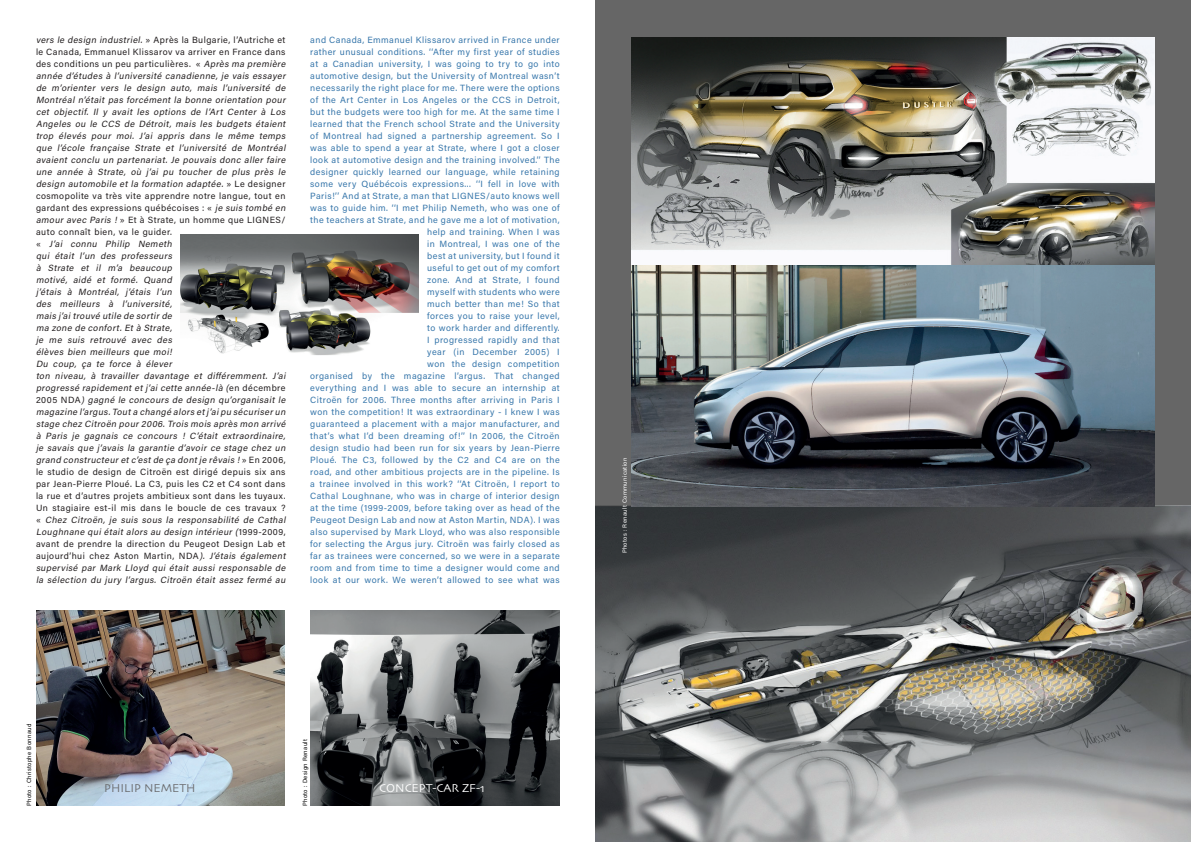
<style>
.page{position:relative;width:1191px;height:842px;background:#fff}
.page>*{position:absolute;margin:0;border:0;box-sizing:border-box;transform-origin:0 0}
.t1{font:12px "Skia";color:#fff}
.t2{font:12px "Skia";color:#6c6d70}
.t3{font:italic 9px/12px "Acumin Variable Concept";letter-spacing:.05em;color:#231f20}
.t4{font:9px/12px "Acumin Variable Concept";letter-spacing:.05em;color:#3877ab;text-align:right}
.t5{font:6px "Acumin Variable Concept";letter-spacing:.05em;color:#000}
.t6{font:6px "Acumin Variable Concept";letter-spacing:.05em;color:#fff}
.s1{font-style:normal}
</style>
<div class="page">
<div style="left:595px;top:0;width:596px;height:528px;background:#666"></div>
<img style="left:36px;top:610px;width:248px;height:196px">
<img style="left:311px;top:610px;width:248px;height:196px">
<img style="left:631px;top:38px;width:524px;height:228px">
<img style="left:180px;top:235px;width:239px;height:120px">
<img style="left:595px;top:505px;width:596px;height:337px">
<img style="left:631px;top:266px;width:524px;height:240px">
<p class="t3" style="left:36px;top:33px;width:253px">vers le design industriel. <span class="s1">» Après la Bulgarie, l’Autriche et le Canada, Emmanuel Klissarov va arriver en France dans des conditions un peu particulières. «</span> Après ma première année d’études à l’université canadienne, je vais essayer de m’orienter vers le design auto, mais l’université de Montréal n’était pas forcément la bonne orientation pour cet objectif. Il y avait les options de l’Art Center à Los Angeles ou le CCS de Détroit, mais les budgets étaient trop élevés pour moi. J’ai appris dans le même temps que l’école française Strate et l’université de Montréal avaient conclu un partenariat. Je pouvais donc aller faire une année à Strate, où j ’ai pu toucher de plus près le design automobile et la formation adaptée. <span class="s1">» L e d e s i g n e r cosmopolite va très vite apprendre notre langue, tout en gardant des expressions québécoises : «</span> je suis tombé en amour avec Paris ! <span class="s1">» Et à Strate, un homme que LIGNES/ auto connaît bien, va le guider.<br>«</span> J’ai connu Philip Nemeth<br>qui était l’un des professeurs<br>à Strate et il m’a beaucoup<br>motivé, aidé et formé. Quand<br>j ’étais à Montréal, j ’étais l’un<br>des meilleurs à l’université,<br>mais j ’aitrouvé utile de sortir de<br>ma zone de confort. Et à Strate,<br>je me suis retrouvé avec des<br>élèves bien meilleurs que moi!<br>Du coup, ça te force à élever<br>ton niveau, à travailler davantage et différemment. J’ai progressé rapidement et j ’ai cette année-là (<span class="s1">e n d é c e m b re 2 0 0 5 N D A</span>) gagné le concours de design qu’organisait le magazine l’argus.Tout a changé alors et j ’aipu sécuriser un stage chez Citroën pour 2006.Trois mois après mon arrivé à Paris je gagnais ce concours ! C’était extraordinaire, je savais que j ’avais la garantie d’avoir ce stage chez un grand constructeur et c’est de ça dont je rêvais ! <span class="s1">» E n 2 0 0 6 , le studio de design de Citroën est dirigé depuis six ans par Jean-Pierre Ploué. La C3, puis les C2 et C4 sont dans la rue et d’autres projets ambitieux sont dans les tuyaux.<br>Un stagiaire est-il mis dans le boucle de ces travaux ? «</span> Chez Citroën, je suis sous la responsabilité de Cathal Loughnane qui était alors au design intérieur (<span class="s1">1 9 9 9 - 2 0 0 9, avant de prendre la direction du Peugeot Design Lab et aujourd’hui chez Aston Martin, NDA</span>). J’étais également supervisé par Mark Lloyd qui était aussi responsable de la sélection du j ury l’argus. Citroën était assez fermé au</p>
<p class="t4" style="left:310px;top:33px;width:251px">and Canada, Emmanuel Klissarov arrived in France under rather unusual conditions. ‘‘After my first year of studies at a Canadian university, I was going to try to go into automotive design, but the University of Montreal wasn’t necessarily the right place for me. There were the options of the Art Center in Los Angeles or the CCS in Detroit, but the budgets were too high for me. At the same time I learned that the French school Strate and the University of Montreal had signed a partnership agreement. So I was able to spend a year at Strate, where I got a closer look at automotive design and the training involved.’’ The designer quickly learned our language, while retaining some very Québécois expressions... ‘‘I fell in love with Paris!’’ And at Strate, a man that LIGNES/auto knows well was to guide him. ‘‘I met Philip Nemeth, who was one of the teachers at Strate, and he gave me a lot of motivation, help and training. When I was<br>in Montreal, I was one of the<br>best at university, but I found it<br>useful to get out of my comfort<br>zone. And at Strate, I found<br>myself with students who were<br>much better than me! So that<br>forces you to raise your level,<br>to work harder and differently.<br>I progressed rapidly and that<br>year (in December 2005) I<br>won the design competition<br>organised by the magazine l’argus. That changed everything and I was able to secure an internship at Citroën for 2006. Three months after arriving in Paris I won the competition! It was extraordinary - I knew I was guaranteed a placement with a major manufacturer, and that’s what I’d been dreaming of!’’ In 2006, the Citroën design studio had been run for six years by Jean-Pierre Ploué. The C3, followed by the C2 and C4 are on the road, and other ambitious projects are in the pipeline. Is a trainee involved in this work? ‘‘At Citroën, I report to Cathal Loughnane, who was in charge of interior design at the time (1999-2009, before taking over as head of the Peugeot Design Lab and now at Aston Martin, NDA). I was also supervised by Mark Lloyd, who was also responsible for selecting the Argus jury. Citroën was fairly closed as far as trainees were concerned, so we were in a separate room and from time to time a designer would come and look at our work. We weren’t allowed to see what was</p>
<p class="t5" style="left:25px;top:806px;width:84px;rotate:-90deg">Photo : Christophe Bonnaud</p>
<p class="t5" style="left:301px;top:806px;width:68px;rotate:-90deg">Photo : Design Renault</p>
<h1 class="t2" style="left:104px;top:780px;width:93px">PHILIP NEMETH</h1>
<h1 class="t1" style="left:379px;top:780px;width:107px">CONCEPT-CAR ZF-1</h1>
<p class="t6" style="left:620px;top:553px;width:97px;rotate:-90deg">Photos : Renault Communication</p>
</div>
